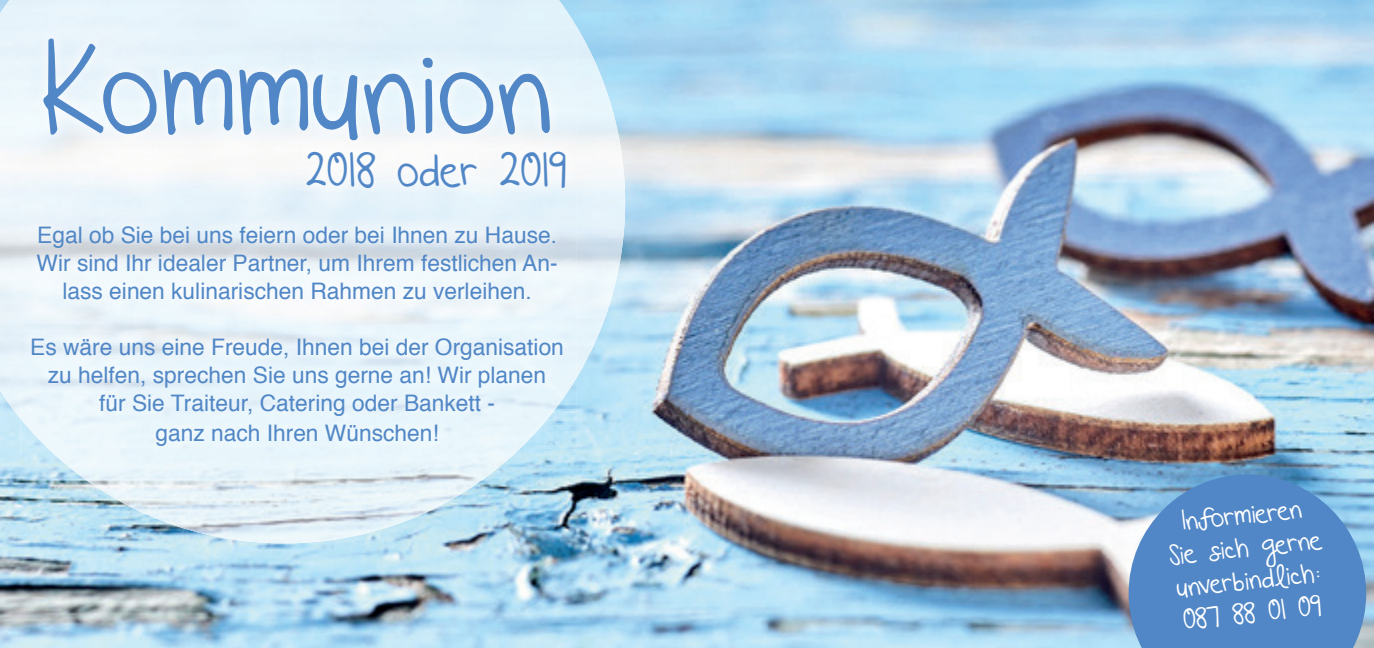
<style>
.page{position:relative;width:1374px;height:648px;background:#fff}
.page>*{position:absolute;margin:0;border:0;box-sizing:border-box;transform-origin:0 0}
.t1{font:116.9px "Beautiful Every Time";color:#5187c6}
.t2{font:43.75px "Beautiful Every Time";color:#5187c6}
.t3{font:26.25px/32.7px "Beautiful Every Time";color:#fff;text-align:center}
.t4{font:22.75px/28.5px "Helvetica";color:#5187c6;text-align:center}
</style>
<div class="page">
<img style="left:0;top:0;width:1374px;height:648px">
<svg style="left:1128px;top:474px;width:238px;height:174px;background:#5b8fc9"></svg>
<img style="left:0;top:0;width:625px;height:543px">
<img style="left:21px;top:28px;width:495px;height:428px">
<img style="left:515px;top:28px;width:62px;height:425px">
<h1 class="t1" style="left:42px;top:24px;width:512px">Kommunion</h1>
<h2 class="t2" style="left:306px;top:145px;width:263px">2018 oder 2019</h2>
<p class="t4" style="left:37px;top:222px;width:522px;line-height:28px">Egal ob Sie bei uns feiern oder bei Ihnen zu Hause.<br>Wir sind Ihr idealer Partner, um Ihrem festlichen An&shy;lass einen kulinarischen Rahmen zu verleihen.</p>
<p class="t4" style="left:30px;top:333px;width:535px">Es wäre uns eine Freude, Ihnen bei der Organisation zu helfen, sprechen Sie uns gerne an! Wir planen<br>für Sie Traiteur, Catering oder Bankett -<br>ganz nach Ihren Wünschen!</p>
<p class="t3" style="left:1164px;top:506px;width:155px;rotate:-6deg">Informieren<br>Sie sich gerne unverbindlich:<br>087 88 01 09</p>
</div>
